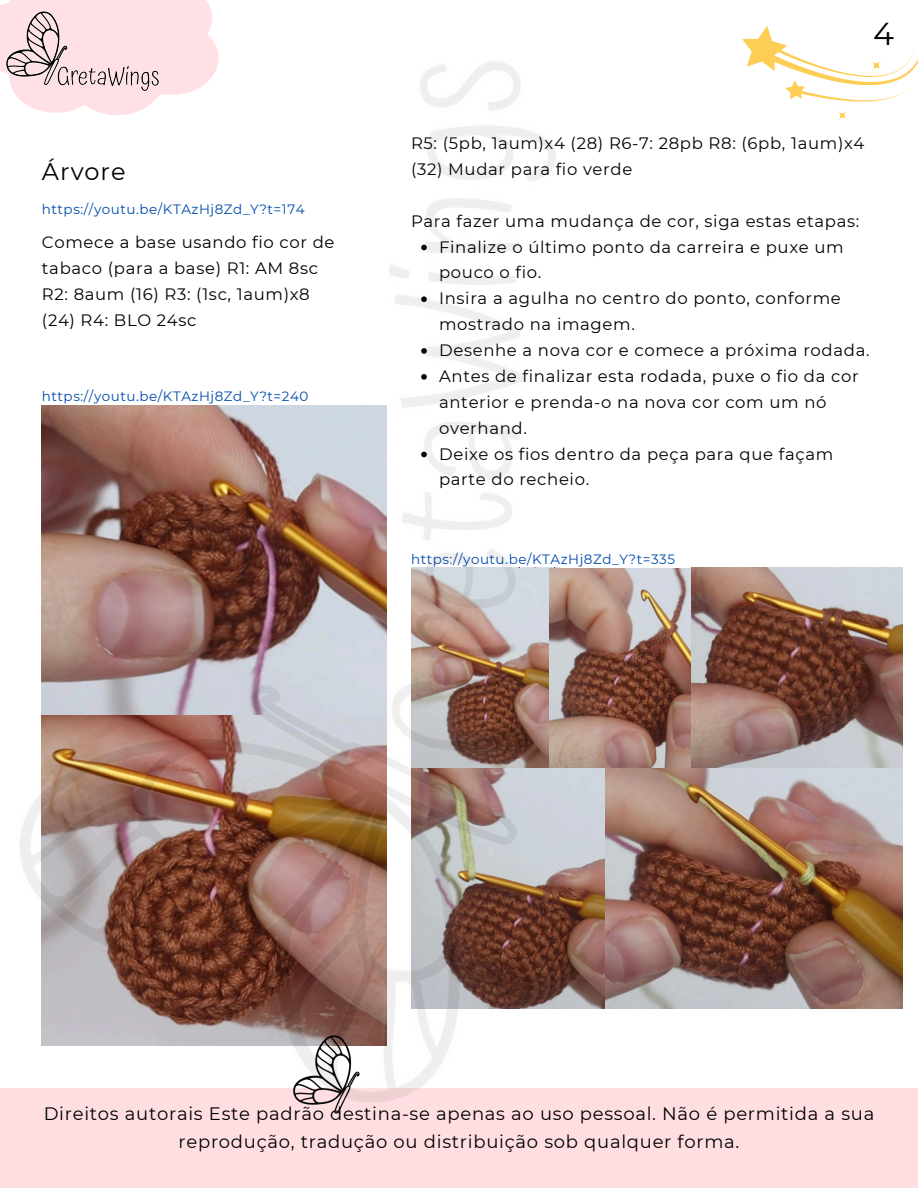
<style>
.page{position:relative;width:918px;height:1188px;background:#fff}
.page>*{position:absolute;margin:0;border:0;box-sizing:border-box;transform-origin:0 0}
.t1{font:31.65px "Montserrat";color:#000}
.t2{font:24px "Montserrat";letter-spacing:.04em;color:#000}
.t3{font:18px/28.2px "Montserrat";letter-spacing:.04em;color:#000;text-align:center}
.t4{font:16.5px/25.8px "Montserrat";letter-spacing:.04em;color:#000}
.t5{font:13.5px "Montserrat";letter-spacing:.04em;color:#004aad}
</style>
<div class="page">
<div style="left:0;top:0;width:218px;height:115px;background:#ffdee2"></div>
<img style="left:7px;top:11px;width:61px;height:81px">
<div style="left:0;top:1088px;width:918px;height:100px;background:#ffdee2"></div>
<img style="left:306px;top:1104px;width:37px;height:10px">
<svg style="left:742px;top:26px;width:176px;height:95px"></svg>
<img style="left:569px;top:568px;width:122px;height:200px">
<img style="left:691px;top:568px;width:212px;height:201px">
<img style="left:569px;top:769px;width:334px;height:239px">
<img style="left:18px;top:54px;width:551px;height:1050px">
<p class="t2" style="left:42px;top:157px;width:85px">Árvore</p>
<p class="t5" style="left:42px;top:201px;width:264px">https://youtu.be/KTAzHj8Zd_Y?t=174</p>
<p class="t4" style="left:42px;top:229px;width:294px">Comece a base usando fio cor de tabaco (para a base) R1: AM 8sc<br>R2: 8aum (16) R3: (1sc, 1aum)x8 (24) R4: BLO 24sc</p>
<p class="t5" style="left:42px;top:388px;width:268px">https://youtu.be/KTAzHj8Zd_Y?t=240</p>
<p class="t1" style="left:873px;top:14px;width:22px">4</p>
<h2 class="t4" style="left:411px;top:130px;width:455px">R5: (5pb, 1aum)x4 (28) R6-7: 28pb R8: (6pb, 1aum)x4 (32) Mudar para fio verde</h2>
<p class="t4" style="left:411px;top:208px;width:450px">Para fazer uma mudança de cor, siga estas etapas:</p>
<p class="t4" style="left:439px;top:234px;width:406px">Finalize o último ponto da carreira e puxe um pouco o fio.</p>
<p class="t4" style="left:439px;top:285px;width:403px">Insira a agulha no centro do ponto, conforme mostrado na imagem.</p>
<p class="t4" style="left:439px;top:337px;width:432px">Desenhe a nova cor e comece a próxima rodada.</p>
<p class="t4" style="left:439px;top:363px;width:421px">Antes de finalizar esta rodada, puxe o fio da cor anterior e prenda-o na nova cor com um nó overhand.</p>
<h2 class="t4" style="left:439px;top:441px;width:396px">Deixe os fios dentro da peça para que façam parte do recheio.</h2>
<h2 class="t5" style="left:411px;top:551px;width:265px">https://youtu.be/KTAzHj8Zd_Y?t=335</h2>
<h1 class="t3" style="left:44px;top:1099px;width:832px">Direitos autorais Este padrão destina-se apenas ao uso pessoal. Não é permitida a sua reprodução, tradução ou distribuição sob qualquer forma.</h1>
</div>
